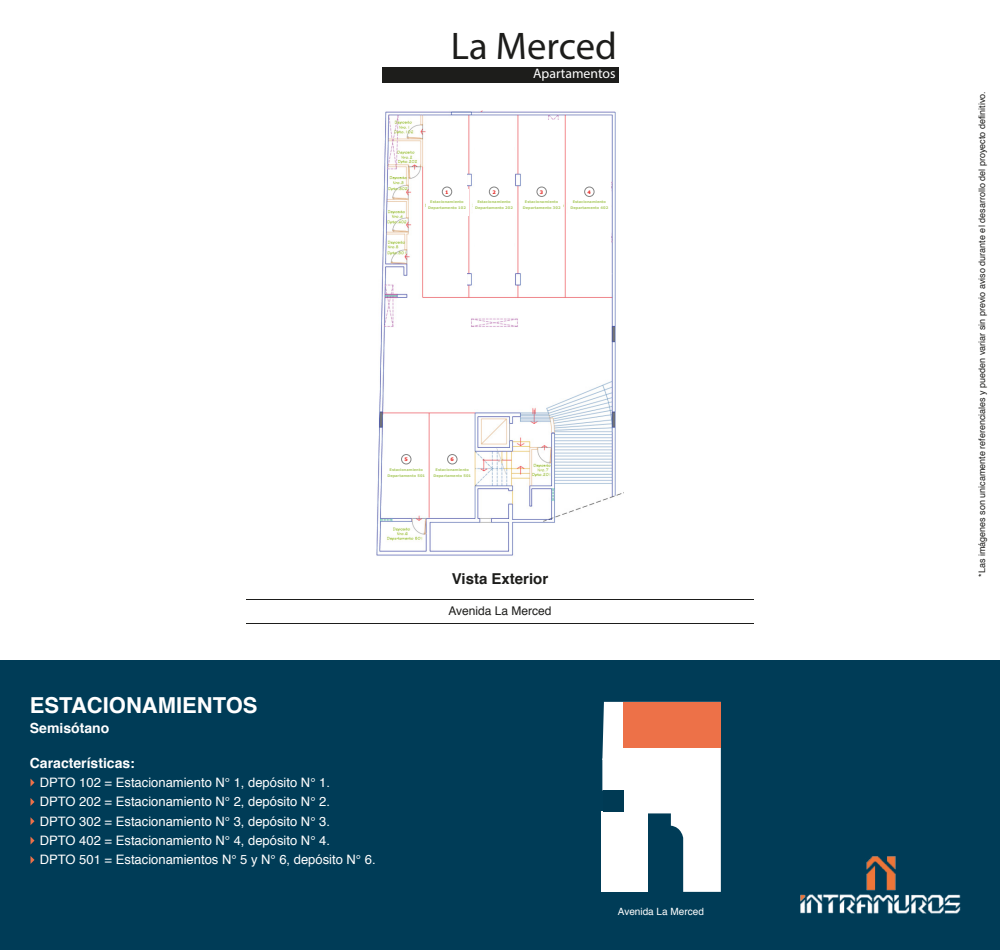
<style>
.page{position:relative;width:1000px;height:950px;background:#fff}
.page>*{position:absolute;margin:0;border:0;box-sizing:border-box;transform-origin:0 0}
.t1{font:38.6px "Myriad Pro";color:#1d1d1b}
.t2{font:700 22px "Helvetica";color:#fff}
.t3{font:700 15px "Helvetica";color:#1d1d1b}
.t4{font:700 14px "Helvetica";color:#fff}
.t5{font:13.8px "Myriad Pro";color:#fff}
.t6{font:13px/19.3px "Helvetica";color:#fff}
.t7{font:12px "Helvetica";color:#1d1d1b}
.t8{font:10px "Helvetica";color:#fff}
.t9{font:9px "Helvetica";color:#1d1d1b}
.t10{font:700 4.8px "Verdana";color:#e42521}
.t11{font:700 3.6px/5.7px "Verdana";color:#adcc67;text-align:center}
</style>
<div class="page">
<div style="left:0;top:660px;width:1000px;height:290px;background:#003c57"></div>
<svg style="left:601px;top:702px;width:120px;height:190px"></svg>
<div style="left:601px;top:812px;width:47px;height:80px;background:#fff"></div>
<div style="left:603px;top:790px;width:21px;height:22px;background:#003a54"></div>
<div style="left:624px;top:702px;width:97px;height:46px;background:#ed7148"></div>
<svg style="left:31px;top:779px;width:4px;height:7px"></svg>
<svg style="left:31px;top:798px;width:4px;height:8px"></svg>
<svg style="left:31px;top:818px;width:4px;height:7px"></svg>
<svg style="left:31px;top:837px;width:4px;height:7px"></svg>
<svg style="left:31px;top:856px;width:4px;height:8px"></svg>
<img style="left:376px;top:110px;width:248px;height:446px">
<div style="left:428px;top:121px;width:38px;height:173px;background:#fff"></div>
<div style="left:426px;top:189px;width:42px;height:26px;background:#fff"></div>
<div style="left:442px;top:187px;width:10px;height:10px;border:1px solid #838383;border-radius:50%"></div>
<div style="left:387px;top:421px;width:39px;height:93px;background:#fff"></div>
<div style="left:385px;top:456px;width:43px;height:27px;background:#fff"></div>
<div style="left:401px;top:454px;width:11px;height:10px;border:1px solid #838383;border-radius:50%"></div>
<div style="left:433px;top:421px;width:39px;height:93px;background:#fff"></div>
<div style="left:431px;top:456px;width:43px;height:27px;background:#fff"></div>
<div style="left:447px;top:454px;width:11px;height:10px;border:1px solid #838383;border-radius:50%"></div>
<div style="left:475px;top:121px;width:38px;height:173px;background:#fff"></div>
<div style="left:473px;top:189px;width:43px;height:26px;background:#fff"></div>
<div style="left:489px;top:187px;width:10px;height:10px;border:1px solid #838383;border-radius:50%"></div>
<div style="left:522px;top:121px;width:39px;height:173px;background:#fff"></div>
<div style="left:520px;top:189px;width:43px;height:26px;background:#fff"></div>
<div style="left:536px;top:187px;width:11px;height:10px;border:1px solid #838383;border-radius:50%"></div>
<div style="left:570px;top:121px;width:41px;height:173px;background:#fff"></div>
<div style="left:568px;top:189px;width:43px;height:26px;background:#fff"></div>
<div style="left:584px;top:187px;width:11px;height:10px;border:1px solid #838383;border-radius:50%"></div>
<div style="left:383px;top:67px;width:236px;height:15px;background:#1d1d1b"></div>
<img style="left:800px;top:856px;width:161px;height:58px">
<hr style="left:246px;top:599px;width:508px;height:1px;background:#1d1d1b">
<hr style="left:246px;top:623px;width:508px;height:1px;background:#1d1d1b">
<h1 class="t1" style="left:451px;top:23px;width:168px">La Merced</h1>
<p class="t5" style="left:533px;top:65px;width:84px">Apartamentos</p>
<p class="t10" style="left:445px;top:188px;width:5px">1</p>
<p class="t11" style="left:428px;top:199px;width:39px">Estacionamiento<br>Departamento 102</p>
<p class="t10" style="left:492px;top:188px;width:5px">2</p>
<p class="t11" style="left:475px;top:199px;width:39px">Estacionamiento<br>Departamento 202</p>
<p class="t10" style="left:540px;top:188px;width:5px">3</p>
<p class="t11" style="left:523px;top:199px;width:39px">Estacionamiento<br>Departamento 302</p>
<p class="t10" style="left:588px;top:188px;width:5px">4</p>
<p class="t11" style="left:570px;top:199px;width:39px">Estacionamiento<br>Departamento 402</p>
<p class="t10" style="left:405px;top:456px;width:5px">5</p>
<p class="t11" style="left:387px;top:467px;width:39px">Estacionamiento<br>Departamento 501</p>
<p class="t10" style="left:451px;top:456px;width:5px">6</p>
<p class="t11" style="left:433px;top:467px;width:39px">Estacionamiento<br>Departamento 501</p>
<h2 class="t2" style="left:30px;top:687px;width:229px">ESTACIONAMIENTOS</h2>
<p class="t4" style="left:30px;top:717px;width:81px">Semisótano</p>
<p class="t4" style="left:30px;top:752px;width:107px">Características:</p>
<p class="t6" style="left:40px;top:773px;width:337px">DPTO 102 = Estacionamiento N° 1, depósito N° 1.<br>DPTO 202 = Estacionamiento N° 2, depósito N° 2.<br>DPTO 302 = Estacionamiento N° 3, depósito N° 3.<br>DPTO 402 = Estacionamiento N° 4, depósito N° 4.<br>DPTO 501 = Estacionamientos N° 5 y N° 6, depósito N° 6.</p>
<p class="t3" style="left:452px;top:566px;width:98px">Vista Exterior</p>
<p class="t7" style="left:448px;top:602px;width:105px">Avenida La Merced</p>
<p class="t8" style="left:618px;top:904px;width:87px">Avenida La Merced</p>
<p class="t9" style="left:975px;top:577px;width:487px;rotate:-90deg">*Las imágenes son unicamente referenciales y pueden variar sin previo aviso durante el desarrollo del proyecto definitivo.</p>
</div>
